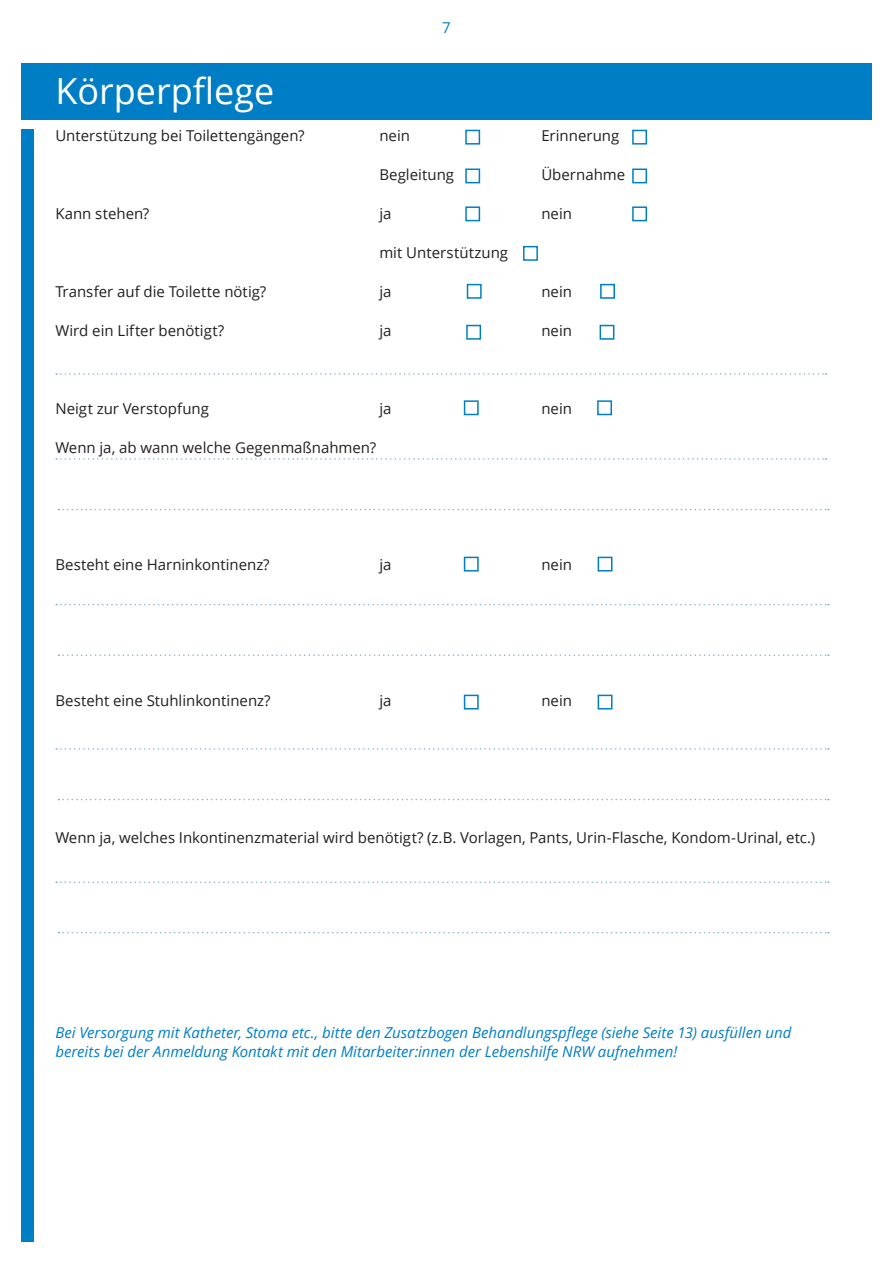
<style>
.page{position:relative;width:893px;height:1263px;background:#fff}
.page>*{position:absolute;margin:0;border:0;box-sizing:border-box;transform-origin:0 0}
.t1{font:36px "Open Sans";color:#fff}
.t2{font:15px "Open Sans";color:#231f20}
.t3{font:italic 15px/19.5px "Open Sans";color:#007ec5}
.t4{font:15px "Open Sans";color:#007ec5}
</style>
<div class="page">
<svg style="left:56px;top:373px;width:770px;height:2px"></svg>
<svg style="left:56px;top:458px;width:770px;height:2px"></svg>
<svg style="left:58px;top:509px;width:771px;height:1px"></svg>
<svg style="left:56px;top:604px;width:773px;height:1px"></svg>
<svg style="left:58px;top:654px;width:771px;height:2px"></svg>
<div style="left:21px;top:64px;width:851px;height:56px;background:#007ec5"></div>
<div style="left:21px;top:129px;width:13px;height:1113px;background:#007ec5"></div>
<div style="left:465px;top:130px;width:15px;height:15px;border:2px solid #007ec5"></div>
<div style="left:465px;top:168px;width:15px;height:15px;border:2px solid #007ec5"></div>
<div style="left:632px;top:130px;width:15px;height:15px;border:2px solid #007ec5"></div>
<div style="left:632px;top:168px;width:15px;height:15px;border:2px solid #007ec5"></div>
<div style="left:467px;top:284px;width:15px;height:15px;border:2px solid #007ec5"></div>
<div style="left:600px;top:284px;width:15px;height:15px;border:2px solid #007ec5"></div>
<svg style="left:56px;top:748px;width:773px;height:2px"></svg>
<svg style="left:58px;top:799px;width:771px;height:1px"></svg>
<div style="left:465px;top:206px;width:15px;height:15px;border:2px solid #007ec5"></div>
<div style="left:632px;top:206px;width:15px;height:15px;border:2px solid #007ec5"></div>
<div style="left:523px;top:246px;width:15px;height:15px;border:2px solid #007ec5"></div>
<div style="left:466px;top:325px;width:15px;height:15px;border:2px solid #007ec5"></div>
<div style="left:600px;top:325px;width:14px;height:15px;border:2px solid #007ec5"></div>
<div style="left:464px;top:400px;width:15px;height:15px;border:2px solid #007ec5"></div>
<div style="left:597px;top:400px;width:15px;height:15px;border:2px solid #007ec5"></div>
<div style="left:464px;top:557px;width:15px;height:14px;border:2px solid #007ec5"></div>
<div style="left:598px;top:557px;width:14px;height:14px;border:2px solid #007ec5"></div>
<div style="left:464px;top:695px;width:15px;height:14px;border:2px solid #007ec5"></div>
<div style="left:598px;top:695px;width:14px;height:14px;border:2px solid #007ec5"></div>
<svg style="left:56px;top:881px;width:773px;height:2px"></svg>
<svg style="left:58px;top:932px;width:771px;height:1px"></svg>
<p class="t1" style="left:55px;top:66px;width:220px">Körperpflege</p>
<p class="t4" style="left:442px;top:17px;width:10px">7</p>
<p class="t2" style="left:55px;top:125px;width:251px">Unterstützung bei Toilettengängen?</p>
<p class="t2" style="left:379px;top:125px;width:32px">nein</p>
<p class="t2" style="left:541px;top:125px;width:80px">Erinnerung</p>
<p class="t2" style="left:379px;top:164px;width:76px">Begleitung</p>
<p class="t2" style="left:541px;top:164px;width:85px">Übernahme</p>
<p class="t2" style="left:55px;top:203px;width:95px">Kann stehen?</p>
<p class="t2" style="left:379px;top:203px;width:14px">ja</p>
<p class="t2" style="left:541px;top:203px;width:32px">nein</p>
<p class="t2" style="left:379px;top:242px;width:130px">mit Unterstützung</p>
<p class="t2" style="left:55px;top:281px;width:212px">Transfer auf die Toilette nötig?</p>
<p class="t2" style="left:379px;top:281px;width:14px">ja</p>
<p class="t2" style="left:541px;top:281px;width:32px">nein</p>
<p class="t2" style="left:55px;top:320px;width:170px">Wird ein Lifter benötigt?</p>
<p class="t2" style="left:379px;top:320px;width:14px">ja</p>
<p class="t2" style="left:541px;top:320px;width:32px">nein</p>
<p class="t2" style="left:55px;top:398px;width:155px">Neigt zur Verstopfung</p>
<p class="t2" style="left:379px;top:398px;width:14px">ja</p>
<p class="t2" style="left:541px;top:398px;width:32px">nein</p>
<p class="t2" style="left:55px;top:437px;width:322px">Wenn ja, ab wann welche Gegenmaßnahmen?</p>
<p class="t2" style="left:55px;top:554px;width:216px">Besteht eine Harninkontinenz?</p>
<p class="t2" style="left:379px;top:554px;width:14px">ja</p>
<p class="t2" style="left:541px;top:554px;width:32px">nein</p>
<p class="t2" style="left:55px;top:690px;width:217px">Besteht eine Stuhlinkontinenz?</p>
<p class="t2" style="left:379px;top:690px;width:14px">ja</p>
<p class="t2" style="left:541px;top:690px;width:32px">nein</p>
<p class="t2" style="left:55px;top:827px;width:761px">Wenn ja, welches Inkontinenzmaterial wird benötigt? (z.B. Vorlagen, Pants, Urin-Flasche, Kondom-Urinal, etc.)</p>
<p class="t3" style="left:55px;top:1022px;width:737px">Bei Versorgung mit Katheter, Stoma etc., bitte den Zusatzbogen Behandlungspflege (siehe Seite 13) ausfüllen und bereits bei der Anmeldung Kontakt mit den Mitarbeiter:innen der Lebenshilfe NRW aufnehmen!</p>
</div>
